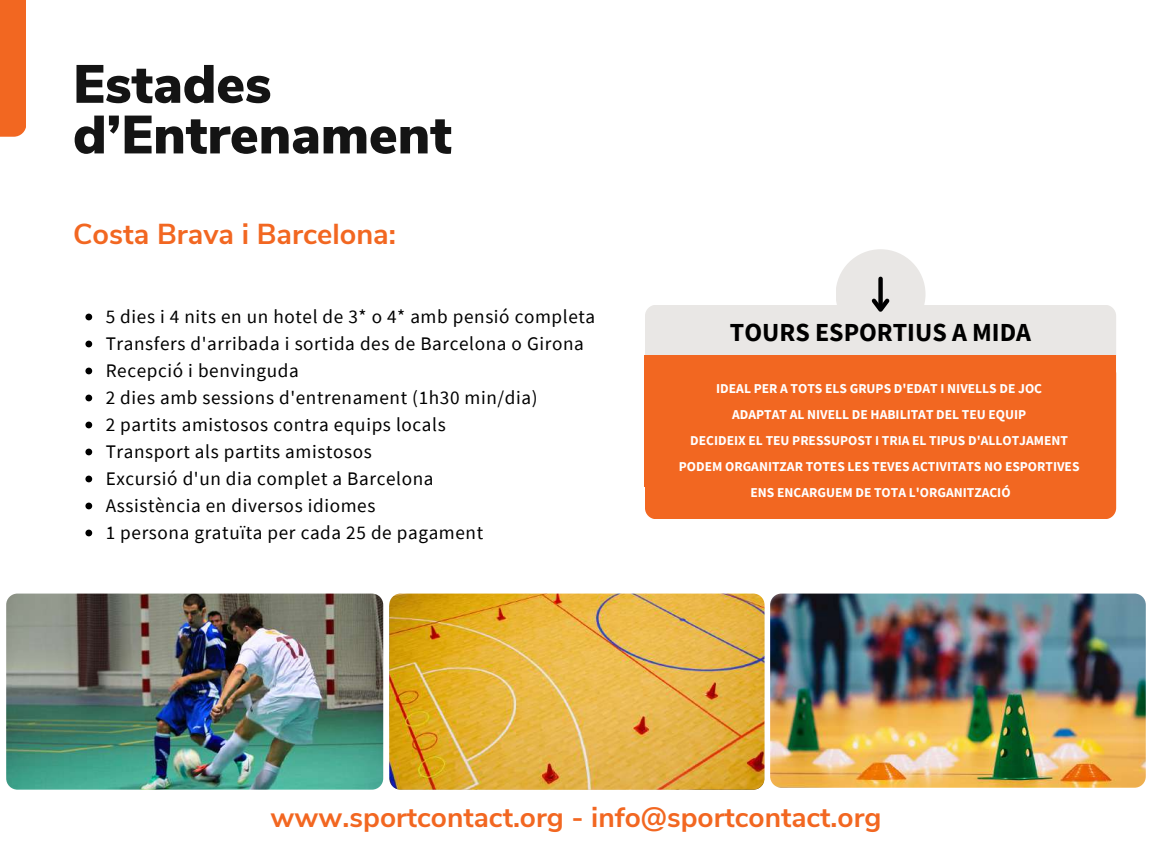
<style>
.page{position:relative;width:1152px;height:864px;background:#fff}
.page>*{position:absolute;margin:0;border:0;box-sizing:border-box;transform-origin:0 0}
.t1{font:900 53.7px/50.7px "Nunito Sans";color:#141414}
.t2{font:700 28.8px "Nunito Sans";color:#f26721}
.t3{font:700 28.05px "Nunito Sans";color:#f26721}
.t4{font:700 25.95px "Source Sans Pro";color:#000}
.t5{font:19.2px/27px "Source Sans Pro";letter-spacing:.03em;color:#000}
.t6{font:700 13.5px/25.8px "Source Sans Pro";color:#fff;text-align:center}
</style>
<div class="page">
<div style="left:0;top:0;width:26px;height:137px;background:#f26721"></div>
<div style="left:645px;top:305px;width:471px;height:173px;background:#e9e7e5;border-radius:11px"></div>
<div style="left:836px;top:249px;width:90px;height:90px;background:#e9e7e5;border-radius:50%"></div>
<div style="left:878px;top:279px;width:5px;height:30px;background:#000"></div>
<svg style="left:871px;top:295px;width:19px;height:17px"></svg>
<div style="left:645px;top:363px;width:471px;height:156px;background:#f26721;border-radius:11px"></div>
<div style="left:645px;top:356px;width:471px;height:131px;background:#f26721"></div>
<img style="left:6px;top:594px;width:377px;height:195px;border-radius:11px">
<img style="left:389px;top:594px;width:376px;height:195px;border-radius:11px">
<svg style="left:85px;top:314px;width:7px;height:6px"></svg>
<svg style="left:85px;top:341px;width:7px;height:6px"></svg>
<svg style="left:85px;top:368px;width:7px;height:6px"></svg>
<svg style="left:85px;top:395px;width:7px;height:6px"></svg>
<svg style="left:85px;top:422px;width:7px;height:6px"></svg>
<svg style="left:85px;top:449px;width:7px;height:6px"></svg>
<svg style="left:85px;top:476px;width:7px;height:6px"></svg>
<svg style="left:85px;top:503px;width:7px;height:6px"></svg>
<svg style="left:85px;top:530px;width:7px;height:6px"></svg>
<img style="left:770px;top:594px;width:376px;height:194px;border-radius:11px">
<h1 class="t1" style="left:73px;top:60px;width:380px">Estades d’Entrenament</h1>
<h2 class="t2" style="left:73px;top:215px;width:324px">Costa Brava i Barcelona:</h2>
<p class="t5" style="left:106px;top:302px;width:491px">5 dies i 4 nits en un hotel de 3* o 4* amb pensió completa Transfers d'arribada i sortida des de Barcelona o Girona Recepció i benvinguda<br>2 dies amb sessions d'entrenament (1h30 min/dia)<br>2 partits amistosos contra equips locals<br>Transport als partits amistosos<br>Excursió d'un dia complet a Barcelona<br>Assistència en diversos idiomes<br>1 persona gratuïta per cada 25 de pagament</p>
<h3 class="t4" style="left:730px;top:315px;width:303px">TOURS ESPORTIUS A MIDA</h3>
<p class="t6" style="left:679px;top:375px;width:402px">IDEAL PER A TOTS ELS GRUPS D'EDAT I NIVELLS DE JOC<br>ADAPTAT AL NIVELL DE HABILITAT DEL TEU EQUIP<br>DECIDEIX EL TEU PRESSUPOST I TRIA EL TIPUS D'ALLOTJAMENT PODEM ORGANITZAR TOTES LES TEVES ACTIVITATS NO ESPORTIVES ENS ENCARGUEM DE TOTA L'ORGANITZACIÓ</p>
<h3 class="t3" style="left:271px;top:799px;width:612px">www.sportcontact.org - info@sportcontact.org</h3>
</div>
